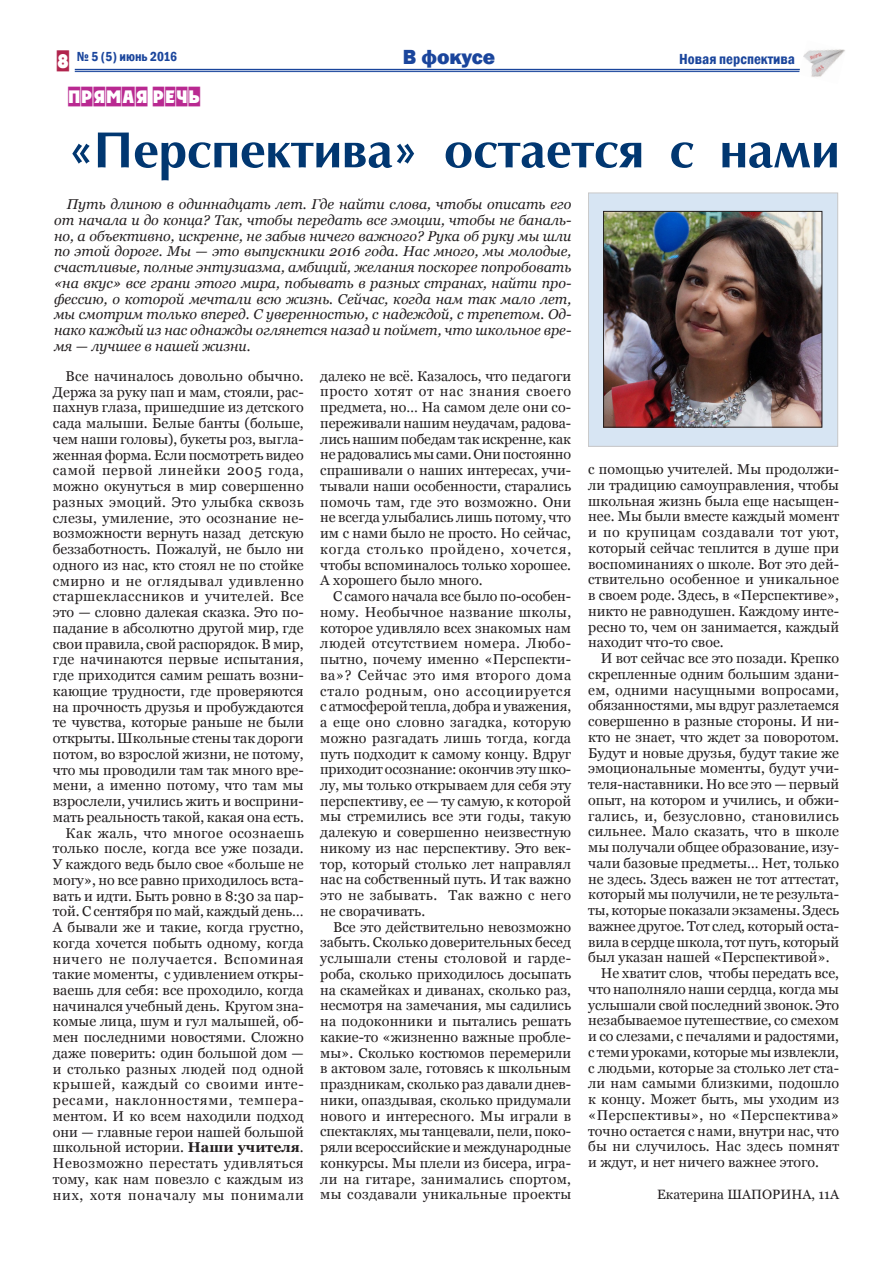
<style>
.page{position:relative;width:893px;height:1263px;background:#fff}
.page>*{position:absolute;margin:0;border:0;box-sizing:border-box;transform-origin:0 0}
.t1{font:700 51px "AG Opt Cyrillic";color:#013771}
.t2{font:800 21px "Franklin Gothic";color:#1a459c}
.t3{font:19.5px "a Plakat Titul Cm";color:#b1244d}
.t4{font:18px "a Plakat Titul Cm";color:#b92991}
.t5{font:600 condensed 15px "Franklin Gothic";color:#1a459c}
.t6{font:14.25px/15.8px "Georgia";color:#231f20;text-align:justify}
.t7{font:italic 14.25px/15.8px "Georgia";color:#231f20;text-align:justify}
.t8{font:14.25px "Georgia";letter-spacing:.03em;color:#231f20}
.t9{font:14.25px "Georgia";letter-spacing:.025em;color:#231f20}
.t10{font:13.5px "Georgia";color:#231f20}
.t11{font:600 condensed 13.5px "Franklin Gothic";color:#1a459c}
.s1{font-style:italic}
.s2{font-weight:700}
</style>
<div class="page">
<div style="left:588px;top:193px;width:250px;height:253px;background:#d7e5f3"></div>
<hr style="left:75px;top:69px;width:725px;height:1px;background:#1a459c">
<hr style="left:75px;top:71px;width:725px;height:1px;background:#1a459c">
<img style="left:799px;top:49px;width:46px;height:28px">
<img style="left:605px;top:213px;width:215px;height:212px">
<div style="left:603px;top:211px;width:219px;height:216px;border:1px solid #231f20"></div>
<h3 class="t3" style="left:56px;top:51px;width:15px">8</h3>
<h2 class="t2" style="left:403px;top:43px;width:94px">В фокусе</h2>
<p class="t5" style="left:679px;top:49px;width:117px">Новая перспектива</p>
<p class="t4" style="left:68px;top:87px;width:134px">прямая речь</p>
<p class="t11" style="left:77px;top:48px;width:102px">№ 5 (5) июнь 2016</p>
<h1 class="t1" style="left:68px;top:122px;width:773px">«Перспектива» остается с нами</h1>
<p class="t7" style="left:54px;top:196px;width:519px;text-indent:13px">Путь длиною в одиннадцать лет. Где найти слова, чтобы описать его от начала и до конца? Так, чтобы передать все эмоции, чтобы не баналь&shy;но, а объективно, искренне, не забыв ничего важного? Рука об руку мы шли по этой дороге. Мы — это выпускники 2016 года. Нас много, мы молодые, счастливые, полные энтузиазма, амбиций, желания поскорее попробовать «на вкус» все грани этого мира, побывать в разных странах, найти про&shy;фессию, о которой мечтали всю жизнь. Сейчас, когда нам так мало лет, мы смотрим только вперед. С уверенностью, с надеждой, с трепетом. Од&shy;нако каждый из нас однажды оглянется назад и поймет, что школьное вре&shy;мя — лучшее в нашей жизни.</p>
<p class="t6" style="left:53px;top:368px;width:252px;text-align:right">Все начиналось довольно обычно.<br>Держа за руку пап и мам, стояли, рас&shy;пахнув глаза, пришедшие из детского сада малыши. Белые банты (больше, чем наши головы), букеты роз, выгла&shy;женная форма. Если посмотреть видео самой первой линейки 2005 года, можно окунуться в мир совершенно разных эмоций. Это улыбка сквозь слезы, умиление, это осознание не&shy;возможности вернуть назад детскую беззаботность. Пожалуй, не было ни одного из нас, кто стоял не по стойке смирно и не оглядывал удивленно старшеклассников и учителей. Все это <span class="s1">—</span> словно далекая сказка. Это по&shy;падание в абсолютно другой мир, где свои правила, свой распорядок. В мир, где начинаются первые испытания, где приходится самим решать возни&shy;кающие трудности, где проверяются на прочность друзья и пробуждаются те чувства, которые раньше не были открыты. Школьные стены так дороги потом, во взрослой жизни, не потому, что мы проводили там так много вре&shy;мени, а именно потому, что там мы взрослели, учились жить и восприни&shy;мать реальность такой, какая она есть.<br>Как жаль, что многое осознаешь только после, когда все уже позади.<br>У каждого ведь было свое «больше не могу», но все равно приходилось вста&shy;вать и идти. Быть ровно в 8:30 за пар&shy;той. С сентября по май, каждый день… А бывали же и такие, когда грустно, когда хочется побыть одному, когда ничего не получается. Вспоминая такие моменты, с удивлением откры&shy;ваешь для себя: все проходило, когда начинался учебный день. Кругом зна&shy;комые лица, шум и гул малышей, об&shy;мен последними новостями. Сложно даже поверить: один большой дом — и столько разных людей под одной крышей, каждый со своими инте&shy;ресами, наклонностями, темпера&shy;ментом. И ко всем находили подход они — главные герои нашей большой школьной истории. <span class="s2">Наши учителя</span>.<br>Невозможно перестать удивляться тому, как нам повезло с каждым из них, хотя поначалу мы понимали</p>
<p class="t6" style="left:320px;top:368px;width:252px">далеко не всё. Казалось, что педагоги просто хотят от нас знания своего предмета, но… На самом деле они со&shy;переживали нашим неудачам, радова&shy;лись нашим победам так искренне, как не радовались мы сами. Они постоянно спрашивали о наших интересах, учи&shy;тывали наши особенности, старались помочь там, где это возможно. Они не всегда улыбались лишь потому, что им с нами было не просто. Но сейчас, когда столько пройдено, хочется, чтобы вспоминалось только хорошее.<br>А хорошего было много.</p>
<p class="t6" style="left:320px;top:588px;width:252px;text-indent:13px">С самого начала все было по-особен&shy;ному. Необычное название школы, которое удивляло всех знакомых нам людей отсутствием номера. Любо&shy;пытно, почему именно «Перспекти&shy;ва»? Сейчас это имя второго дома стало родным, оно ассоциируется с атмосферой тепла, добра и уважения, а еще оно словно загадка, которую можно разгадать лишь тогда, когда путь подходит к самому концу. Вдруг приходит осознание: окончив эту шко&shy;лу, мы только открываем для себя эту перспективу, ее — ту самую, к которой мы стремились все эти годы, такую далекую и совершенно неизвестную никому из нас перспективу. Это век&shy;тор, который столько лет направлял нас на собственный путь. И так важно это не забывать. Так важно с него не сворачивать.</p>
<p class="t6" style="left:320px;top:919px;width:252px;text-indent:13px">Все это действительно невозможно забыть. Сколько доверительных бесед услышали стены столовой и гарде&shy;роба, сколько приходилось досыпать на скамейках и диванах, сколько раз, несмотря на замечания, мы садились на подоконники и пытались решать какие-то «жизненно важные пробле&shy;мы». Сколько костюмов перемерили в актовом зале, готовясь к школьным праздникам, сколько раз давали днев&shy;ники, опаздывая, сколько придумали нового и интересного. Мы играли в спектаклях, мы танцевали, пели, поко&shy;ряли всероссийские и международные конкурсы. Мы плели из бисера, игра&shy;ли на гитаре, занимались спортом, мы создавали уникальные проекты</p>
<p class="t6" style="left:588px;top:462px;width:252px">с помощью учителей. Мы продолжи&shy;ли традицию самоуправления, чтобы школьная жизнь была еще насыщен&shy;нее. Мы были вместе каждый момент и по крупицам создавали тот уют, который сейчас теплится в душе при воспоминаниях о школе. Вот это дей&shy;ствительно особенное и уникальное в своем роде. Здесь, в «Перспективе», никто не равнодушен. Каждому инте&shy;ресно то, чем он занимается, каждый находит что-то свое.</p>
<p class="t6" style="left:601px;top:651px;width:240px">И вот сейчас все это позади. Крепко</p>
<p class="t6" style="left:588px;top:666px;width:252px">скрепленные одним большим здани-</p>
<p class="t6" style="left:588px;top:682px;width:252px">ем, одними насущными вопросами,</p>
<p class="t6" style="left:588px;top:698px;width:252px">обязанностями, мы вдруг разлетаемся</p>
<p class="t6" style="left:588px;top:713px;width:252px">совершенно в разные стороны. И ни-</p>
<p class="t6" style="left:588px;top:729px;width:252px">кто не знает, что ждет за поворотом.</p>
<p class="t6" style="left:588px;top:745px;width:252px">Будут и новые друзья, будут такие же</p>
<p class="t6" style="left:588px;top:761px;width:252px">эмоциональные моменты, будут учи-</p>
<p class="t6" style="left:588px;top:776px;width:252px">теля-наставники. Но все это — первый</p>
<p class="t6" style="left:588px;top:792px;width:252px">опыт, на котором и учились, и обжи-</p>
<p class="t8" style="left:588px;top:807px;width:252px">гались, и, безусловно, становились</p>
<p class="t6" style="left:588px;top:824px;width:252px">сильнее. Мало сказать, что в школе</p>
<p class="t6" style="left:588px;top:839px;width:252px">мы получали общее образование, изу-</p>
<p class="t6" style="left:588px;top:855px;width:252px">чали базовые предметы… Нет, только</p>
<p class="t6" style="left:588px;top:871px;width:252px">не здесь. Здесь важен не тот аттестат,</p>
<p class="t6" style="left:588px;top:887px;width:252px">который мы получили, не те результа-</p>
<p class="t6" style="left:588px;top:902px;width:252px">ты, которые показали экзамены. Здесь</p>
<p class="t6" style="left:588px;top:918px;width:252px">важнее другое. Тот след, который оста-</p>
<p class="t6" style="left:588px;top:934px;width:252px">вила в сердце школа, тот путь, который</p>
<p class="t6" style="left:588px;top:950px;width:243px">был указан нашей «Перспективой».</p>
<p class="t6" style="left:601px;top:965px;width:240px">Не хватит слов, чтобы передать все,</p>
<p class="t6" style="left:588px;top:981px;width:252px">что наполняло наши сердца, когда мы</p>
<p class="t6" style="left:588px;top:997px;width:252px">услышали свой последний звонок. Это</p>
<p class="t6" style="left:588px;top:1013px;width:252px">незабываемое путешествие, со смехом</p>
<p class="t6" style="left:588px;top:1028px;width:252px">и со слезами, с печалями и радостями,</p>
<p class="t6" style="left:588px;top:1044px;width:252px">с теми уроками, которые мы извлекли,</p>
<p class="t6" style="left:588px;top:1060px;width:252px">с людьми, которые за столько лет ста-</p>
<p class="t6" style="left:588px;top:1076px;width:252px">ли нам самыми близкими, подошло</p>
<p class="t6" style="left:588px;top:1091px;width:252px">к концу. Может быть, мы уходим из</p>
<p class="t9" style="left:588px;top:1106px;width:252px">«Перспективы», но «Перспектива»</p>
<p class="t6" style="left:588px;top:1123px;width:252px">точно остается с нами, внутри нас, что</p>
<p class="t6" style="left:588px;top:1139px;width:252px">бы ни случилось. Нас здесь помнят</p>
<p class="t6" style="left:588px;top:1154px;width:232px">и ждут, и нет ничего важнее этого.</p>
<p class="t10" style="left:657px;top:1186px;width:183px">Екатерина ШАПОРИНА, 11А</p>
</div>
